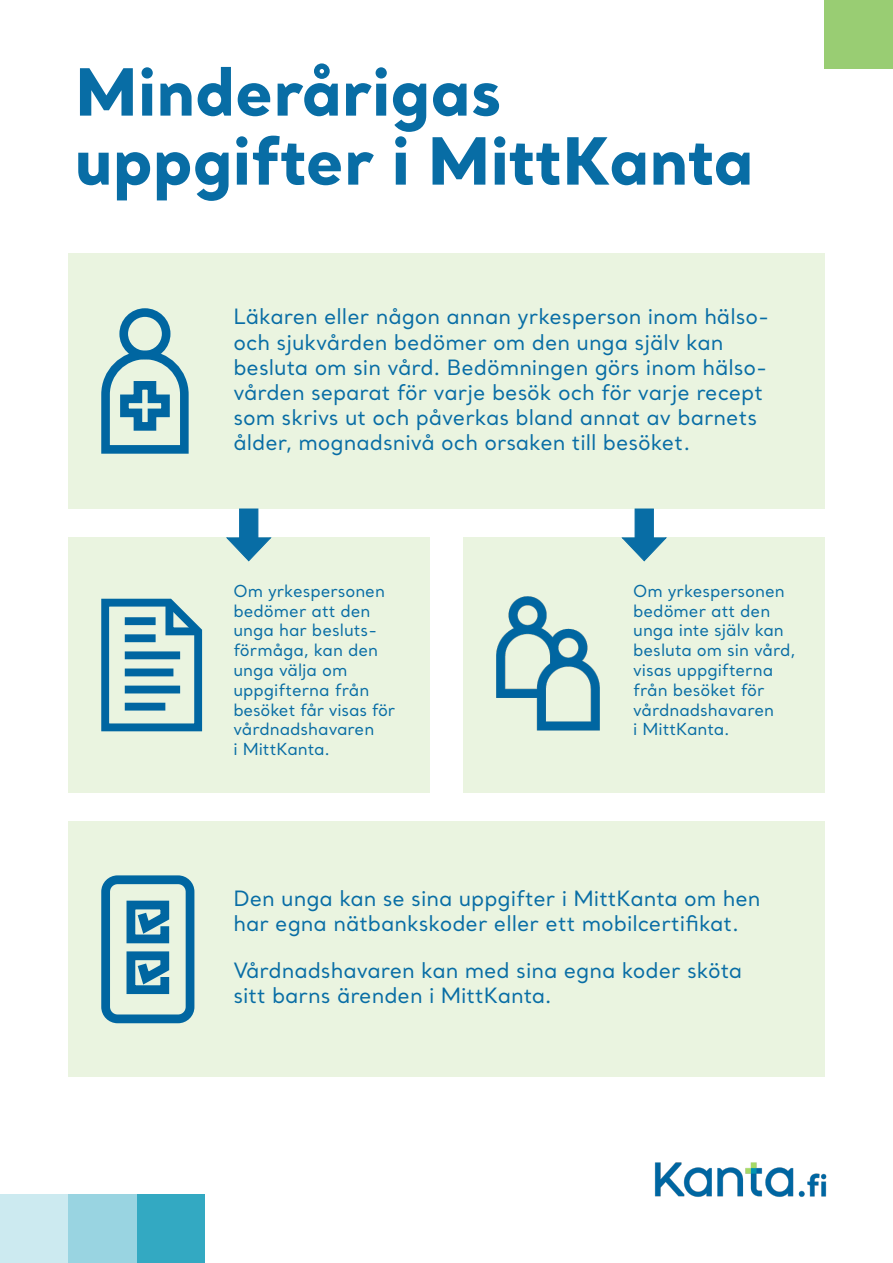
<style>
.page{position:relative;width:893px;height:1263px;background:#fff}
.page>*{position:absolute;margin:0;border:0;box-sizing:border-box;transform-origin:0 0}
.t1{font:800 64.5px/69px "Santral";color:#086da5}
.t2{font:21px/25.2px "Santral";color:#086da5}
.t3{font:16.5px/19.8px "Santral";color:#086da5}
</style>
<div class="page">
<div style="left:68px;top:822px;width:757px;height:255px;background:#eaf4e0"></div>
<div style="left:68px;top:253px;width:757px;height:255px;background:#eaf4e0"></div>
<div style="left:68px;top:537px;width:361px;height:255px;background:#eaf4e0"></div>
<div style="left:463px;top:537px;width:362px;height:255px;background:#eaf4e0"></div>
<svg style="left:101px;top:599px;width:101px;height:132px"></svg>
<div style="left:125px;top:703px;width:40px;height:7px;background:#0066a1"></div>
<div style="left:125px;top:686px;width:55px;height:7px;background:#0066a1"></div>
<div style="left:125px;top:668px;width:48px;height:8px;background:#0066a1"></div>
<div style="left:125px;top:651px;width:55px;height:8px;background:#0066a1"></div>
<div style="left:125px;top:634px;width:31px;height:8px;background:#0066a1"></div>
<div style="left:125px;top:617px;width:31px;height:8px;background:#0066a1"></div>
<div style="left:119px;top:308px;width:51px;height:51px;border:9px solid #0066a1;border-radius:50%"></div>
<svg style="left:101px;top:346px;width:88px;height:108px"></svg>
<div style="left:101px;top:875px;width:93px;height:148px;border:9px solid #0066a1;border-radius:12px"></div>
<svg style="left:126px;top:900px;width:44px;height:95px"></svg>
<img style="left:496px;top:596px;width:104px;height:135px">
<svg style="left:226px;top:537px;width:46px;height:25px"></svg>
<div style="left:239px;top:509px;width:19px;height:31px;background:#086da5;border:1px solid #086da5"></div>
<img style="left:654px;top:1162px;width:173px;height:35px">
<div style="left:825px;top:0;width:68px;height:68px;background:#99cd73"></div>
<div style="left:0;top:1195px;width:68px;height:68px;background:#cceaf0"></div>
<div style="left:136px;top:1195px;width:68px;height:68px;background:#33a9c2"></div>
<div style="left:68px;top:1195px;width:68px;height:68px;background:#99d4e1"></div>
<svg style="left:622px;top:537px;width:45px;height:25px"></svg>
<div style="left:635px;top:509px;width:19px;height:31px;background:#086da5;border:1px solid #086da5"></div>
<p class="t1" style="left:75px;top:55px;width:680px">Minderårigas uppgifter i MittKanta</p>
<p class="t2" style="left:233px;top:304px;width:537px">Läkaren eller någon annan yrkesperson inom hälso&shy;och sjukvården bedömer om den unga själv kan besluta om sin vård. Bedömningen görs inom hälso&shy;vården separat för varje besök och för varje recept som skrivs ut och påverkas bland annat av barnets ålder, mognadsnivå och orsaken till besöket.</p>
<p class="t3" style="left:233px;top:581px;width:163px">Om yrkespersonen bedömer att den unga har besluts&shy;förmåga, kan den unga välja om uppgifterna från besöket får visas för vårdnadshavaren<br>i MittKanta.</p>
<p class="t3" style="left:633px;top:581px;width:164px">Om yrkespersonen bedömer att den unga inte själv kan besluta om sin vård, visas uppgifterna från besöket för vårdnadshavaren<br>i MittKanta.</p>
<p class="t2" style="left:233px;top:885px;width:528px">Den unga kan se sina uppgifter i MittKanta om hen har egna nätbankskoder eller ett mobilcertifikat.</p>
<p class="t2" style="left:233px;top:958px;width:510px">Vårdnadshavaren kan med sina egna koder sköta sitt barns ärenden i MittKanta.</p>
</div>
